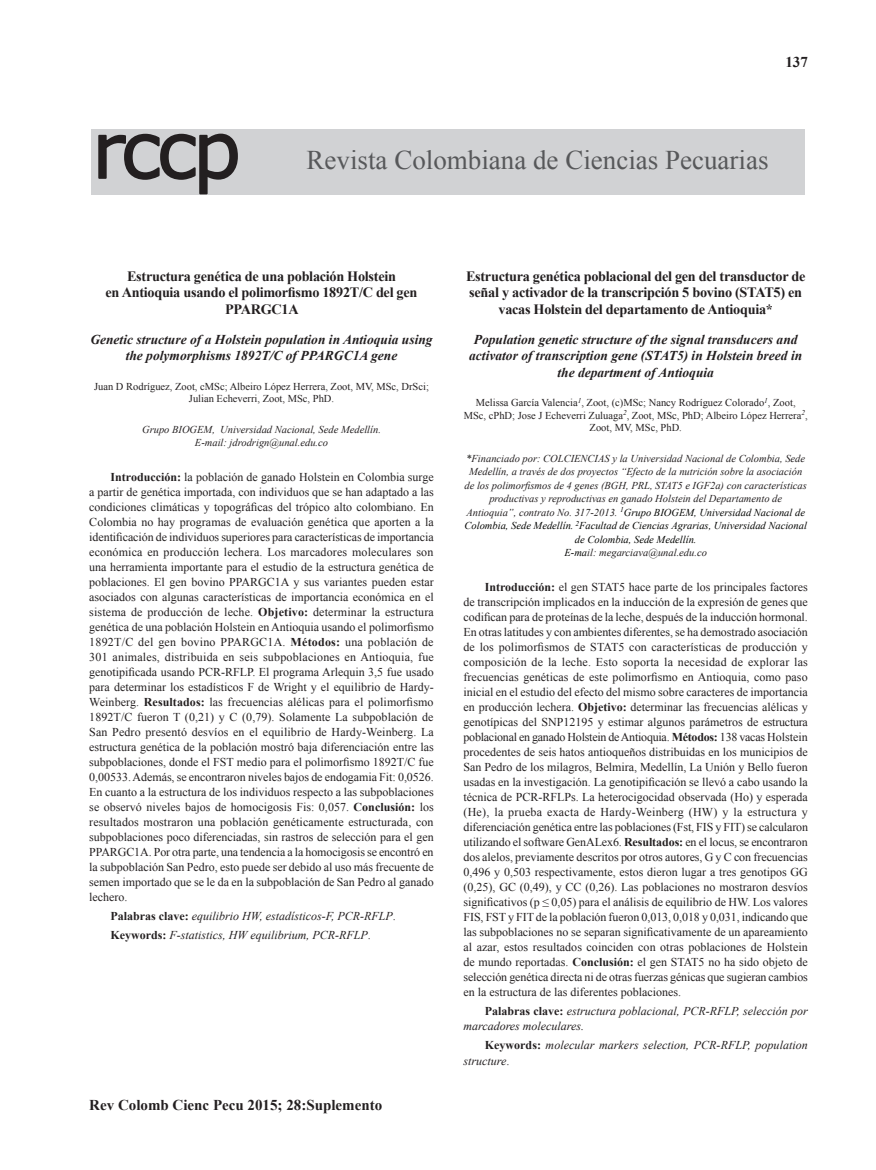
<style>
.page{position:relative;width:876px;height:1170px;background:#fff}
.page>*{position:absolute;margin:0;border:0;box-sizing:border-box;transform-origin:0 0}
.t1{font:27px "Times New Roman";color:#57585a}
.t2{font:700 15px "Times New Roman";color:#231f20}
.t3{font:700 14.25px/16.5px "Times New Roman";letter-spacing:-.02em;color:#231f20;text-align:center}
.t4{font:italic 700 13.5px/16.5px "Times New Roman";color:#231f20;text-align:center}
.t5{font:12px/15px "Times New Roman";color:#231f20;text-align:justify}
.t6{font:italic 12px/15px "Times New Roman";color:#231f20}
.t7{font:italic 10.5px/13.5px "Times New Roman";color:#231f20;text-align:center}
.t8{font:10.5px/12.6px "Times New Roman";color:#231f20;text-align:center}
.s1{font-weight:700}
.s2{font-weight:700;font-style:normal}
.s3{font-style:normal}
.s4{color:#040503}
</style>
<div class="page">
<div style="left:92px;top:129px;width:713px;height:66px;background:#d1d2d4"></div>
<svg style="left:98px;top:133px;width:140px;height:62px"></svg>
<p class="t2" style="left:785px;top:51px;width:24px">137</p>
<h1 class="t1" style="left:307px;top:141px;width:463px">Revista Colombiana de Ciencias Pecuarias</h1>
<p class="t3" style="left:106px;top:267px;width:313px">Estructura genética de una población Holstein<br>en Antioquia usando el polimorfismo 1892T/C del gen<br>PPARGC1A</p>
<p class="t4" style="left:90px;top:331px;width:344px">Genetic structure of a Holstein population in Antioquia using the polymorphisms 1892T/C of PPARGC1A gene</p>
<p class="t8" style="left:94px;top:379px;width:336px">Juan D Rodríguez, Zoot, cMSc; Albeiro López Herrera, Zoot, MV, MSc, DrSci;<br>Julian Echeverri, Zoot, MSc, PhD.</p>
<p class="t7" style="left:142px;top:422px;width:240px">Grupo BIOGEM, Universidad Nacional, Sede Medellín.<br>E-mail: jdrodrign@unal.edu.co</p>
<p class="t5" style="left:89px;top:468px;width:346px;text-indent:21px"><span class="s1">Introducción:</span> la población de ganado Holstein en Colombia surge a partir de genética importada, con individuos que se han adaptado a las condiciones climáticas y topográficas del trópico alto colombiano. En Colombia no hay programas de evaluación genética que aporten a la identificación de individuos superiores para características de importancia económica en producción lechera. Los marcadores moleculares son una herramienta importante para el estudio de la estructura genética de poblaciones. El gen bovino PPARGC1A y sus variantes pueden estar asociados con algunas características de importancia económica en el sistema de producción de leche. <span class="s1">Objetivo:</span> determinar la estructura genética de una población Holstein en Antioquia usando el polimorfismo 1892T/C del gen bovino PPARGC1A. <span class="s1">Métodos:</span> una población de 301 animales, distribuida en seis subpoblaciones en Antioquia, fue genotipificada usando PCR-RFLP. El programa Arlequin 3,5 fue usado para determinar los estadísticos F de Wright y el equilibrio de Hardy-Weinberg. <span class="s1">Resultados:</span> las frecuencias alélicas para el polimorfismo 1892T/C fueron T (0,21) y C (0,79). Solamente La subpoblación de San Pedro presentó desvíos en el equilibrio de Hardy-Weinberg. La estructura genética de la población mostró baja diferenciación entre las subpoblaciones, donde el FST medio para el polimorfismo 1892T/C fue 0,00533. Además, se encontraron niveles bajos de endogamia Fit: 0,0526.<br>En cuanto a la estructura de los individuos respecto a las subpoblaciones se observó niveles bajos de homocigosis Fis: 0,057. <span class="s1">Conclusión:</span> los resultados mostraron una población genéticamente estructurada, con subpoblaciones poco diferenciadas, sin rastros de selección para el gen PPARGC1A. Por otra parte, una tendencia a la homocigosis se encontró en la subpoblación San Pedro, esto puede ser debido al uso más frecuente de semen importado que se le da en la subpoblación de San Pedro al ganado lechero.</p>
<p class="t6" style="left:111px;top:906px;width:287px;line-height:19.2px"><span class="s2">Palabras clave:</span> equilibrio HW, estadísticos-F, PCR-RFLP<span class="s3">.<br></span><span class="s2">Keywords:</span> F-statistics, HW equilibrium, PCR-RFLP<span class="s3">.</span></p>
<p class="t2" style="left:89px;top:1093px;width:294px">Rev Colomb Cienc Pecu 2015; 28:Suplemento</p>
<p class="t3" style="left:466px;top:267px;width:341px">Estructura genética poblacional del gen del transductor de señal y activador de la transcripción 5 bovino (STAT5) en vacas Holstein del departamento de Antioquia*</p>
<p class="t4" style="left:469px;top:331px;width:335px">Population genetic structure of the signal transducers and activator of transcription gene (STAT5) in Holstein breed in the department of Antioquia</p>
<p class="t8" style="left:464px;top:396px;width:345px">Melissa García Valencia<sup>1</sup>, Zoot, (c)MSc; Nancy Rodríguez Colorado<sup>1</sup>, Zoot,<br>MSc, cPhD; Jose J Echeverri Zuluaga<sup>2</sup>, Zoot, MSc, PhD; Albeiro López Herrera<sup>2</sup>,<br>Zoot, MV, MSc, PhD.</p>
<p class="t7" style="left:464px;top:451px;width:344px"><span class="s4">*</span>Financiado por: COLCIENCIAS y la Universidad Nacional de Colombia, Sede Medellín, a través de dos proyectos “Efecto de la nutrición sobre la asociación de los polimorfismos de 4 genes (BGH, PRL, STAT5 e IGF2a) con características productivas y reproductivas en ganado Holstein del Departamento de Antioquia”, contrato No. 317-2013. <sup>1</sup><span class="s4">Grupo BIOGEM, Universidad Nacional de Colombia, Sede Medellín.</span> <sup>2</sup><span class="s4">Facultad de Ciencias Agrarias, Universidad Nacional de Colombia, Sede Medellín.<br>E-ma</span>il: megarciava@unal.edu.co</p>
<p class="t5" style="left:463px;top:578px;width:346px;text-indent:21px"><span class="s1">Introducción:</span> el gen STAT5 hace parte de los principales factores de transcripción implicados en la inducción de la expresión de genes que codifican para de proteínas de la leche, después de la inducción hormonal.<br>En otras latitudes y con ambientes diferentes, se ha demostrado asociación de los polimorfismos de STAT5 con características de producción y composición de la leche. Esto soporta la necesidad de explorar las frecuencias genéticas de este polimorfismo en Antioquia, como paso inicial en el estudio del efecto del mismo sobre caracteres de importancia en producción lechera. <span class="s1">Objetivo:</span> determinar las frecuencias alélicas y genotípicas del SNP12195 y estimar algunos parámetros de estructura poblacional en ganado Holstein de Antioquia. <span class="s1">Métodos:</span> 138 vacas Holstein procedentes de seis hatos antioqueños distribuidas en los municipios de San Pedro de los milagros, Belmira, Medellín, La Unión y Bello fueron usadas en la investigación. La genotipificación se llevó a cabo usando la técnica de PCR-RFLPs. La heterocigocidad observada (Ho) y esperada (He), la prueba exacta de Hardy-Weinberg (HW) y la estructura y diferenciación genética entre las poblaciones (Fst, FIS y FIT) se calcularon utilizando el software GenALex6. <span class="s1">Resultados:</span> en el locus, se encontraron dos alelos, previamente descritos por otros autores, G y C con frecuencias 0,496 y 0,503 respectivamente, estos dieron lugar a tres genotipos GG (0,25), GC (0,49), y CC (0,26). Las poblaciones no mostraron desvíos significativos (p ≤ 0,05) para el análisis de equilibrio de HW. Los valores FIS, FST y FIT de la población fueron 0,013, 0,018 y 0,031, indicando que las subpoblaciones no se separan significativamente de un apareamiento al azar, estos resultados coinciden con otras poblaciones de Holstein de mundo reportadas. <span class="s1">Conclusión:</span> el gen STAT5 no ha sido objeto de selección genética directa ni de otras fuerzas génicas que sugieran cambios en la estructura de las diferentes poblaciones.</p>
<p class="t6" style="left:463px;top:1003px;width:346px;text-indent:21px"><span class="s2">Palabras clave:</span> estructura poblacional, PCR-RFLP, selección por marcadores moleculares.</p>
<p class="t6" style="left:463px;top:1037px;width:346px;text-indent:21px"><span class="s2">Keywords:</span> molecular markers selection, PCR-RFLP, population structure<span class="s3">.</span></p>
</div>
